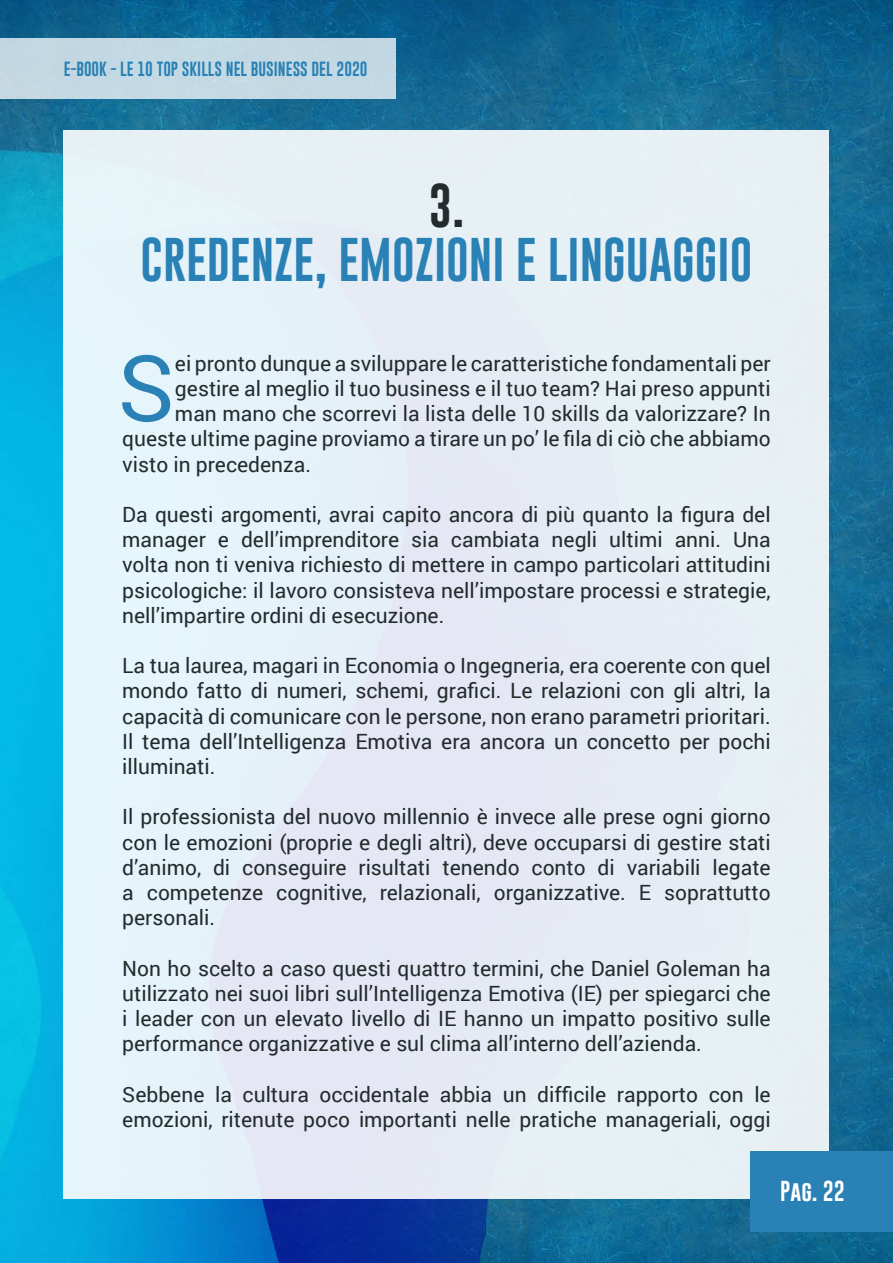
<style>
.page{position:relative;width:893px;height:1263px;background:#fff}
.page>*{position:absolute;margin:0;border:0;box-sizing:border-box;transform-origin:0 0}
.primo_paragrafo{font:91.95px "Roboto";color:#2981b5}
.TITOLI{font:45px "Gobold";color:#2981b5}
.TITOLI-2{font:45px "Gobold";color:#232b2c}
.paragrafo{font:21px/25.2px "Roboto";color:#232b2c;text-align:justify}
.primo_paragrafo-2{font:21px "Roboto";color:#232b2c}
.t1{font:21px "Gobold";color:#fff}
.t2{font:15px "Gobold";color:#2981b5}
</style>
<div class="page">
<img style="left:0;top:0;width:893px;height:1263px">
<div style="left:64px;top:131px;width:765px;height:1068px;background:#e5f0f4"></div>
<div style="left:0;top:38px;width:395px;height:61px;background:#c3d8e3"></div>
<div style="left:750px;top:1151px;width:143px;height:80px;background:#2981b5"></div>
<p class="t2" style="left:64px;top:60px;width:305px">E-BOOK - LE 10 TOP SKILLS NEL BUSINESS DEL 2020</p>
<p class="TITOLI-2" style="left:428px;top:177px;width:37px">3.</p>
<p class="TITOLI" style="left:141px;top:231px;width:613px">CREDENZE, EMOZIONI E LINGUAGGIO</p>
<p class="primo_paragrafo" style="left:118px;top:324px;width:59px">S</p>
<p class="primo_paragrafo-2" style="left:175px;top:348px;width:597px">ei pronto dunque a sviluppare le caratteristiche fondamentali per</p>
<p class="primo_paragrafo-2" style="left:175px;top:374px;width:597px">gestire al meglio il tuo business e il tuo team? Hai preso appunti</p>
<p class="primo_paragrafo-2" style="left:175px;top:399px;width:597px">man mano che scorrevi la lista delle 10 skills da valorizzare? In</p>
<p class="primo_paragrafo-2" style="left:122px;top:424px;width:650px">queste ultime pagine proviamo a tirare un po’ le fila di ciò che abbiamo</p>
<p class="primo_paragrafo-2" style="left:122px;top:449px;width:190px">visto in precedenza.</p>
<p class="paragrafo" style="left:122px;top:501px;width:650px">Da questi argomenti, avrai capito ancora di più quanto la figura del manager e dell’imprenditore sia cambiata negli ultimi anni. Una volta non ti veniva richiesto di mettere in campo particolari attitudini psicologiche: il lavoro consisteva nell’impostare processi e strategie, nell’impartire ordini di esecuzione.</p>
<p class="paragrafo" style="left:122px;top:652px;width:650px">La tua laurea, magari in Economia o Ingegneria, era coerente con quel mondo fatto di numeri, schemi, grafici. Le relazioni con gli altri, la capacità di comunicare con le persone, non erano parametri prioritari.<br>Il tema dell’Intelligenza Emotiva era ancora un concetto per pochi illuminati.</p>
<p class="paragrafo" style="left:122px;top:803px;width:650px">Il professionista del nuovo millennio è invece alle prese ogni giorno con le emozioni (proprie e degli altri), deve occuparsi di gestire stati d’animo, di conseguire risultati tenendo conto di variabili legate a competenze cognitive, relazionali, organizzative. E soprattutto personali.</p>
<p class="paragrafo" style="left:122px;top:955px;width:650px">Non ho scelto a caso questi quattro termini, che Daniel Goleman ha utilizzato nei suoi libri sull’Intelligenza Emotiva (IE) per spiegarci che i leader con un elevato livello di IE hanno un impatto positivo sulle performance organizzative e sul clima all’interno dell’azienda.</p>
<p class="paragrafo" style="left:122px;top:1081px;width:650px">Sebbene la cultura occidentale abbia un difficile rapporto con le emozioni, ritenute poco importanti nelle pratiche manageriali, oggi</p>
<p class="t1" style="left:780px;top:1178px;width:66px">Pag. 22</p>
</div>
